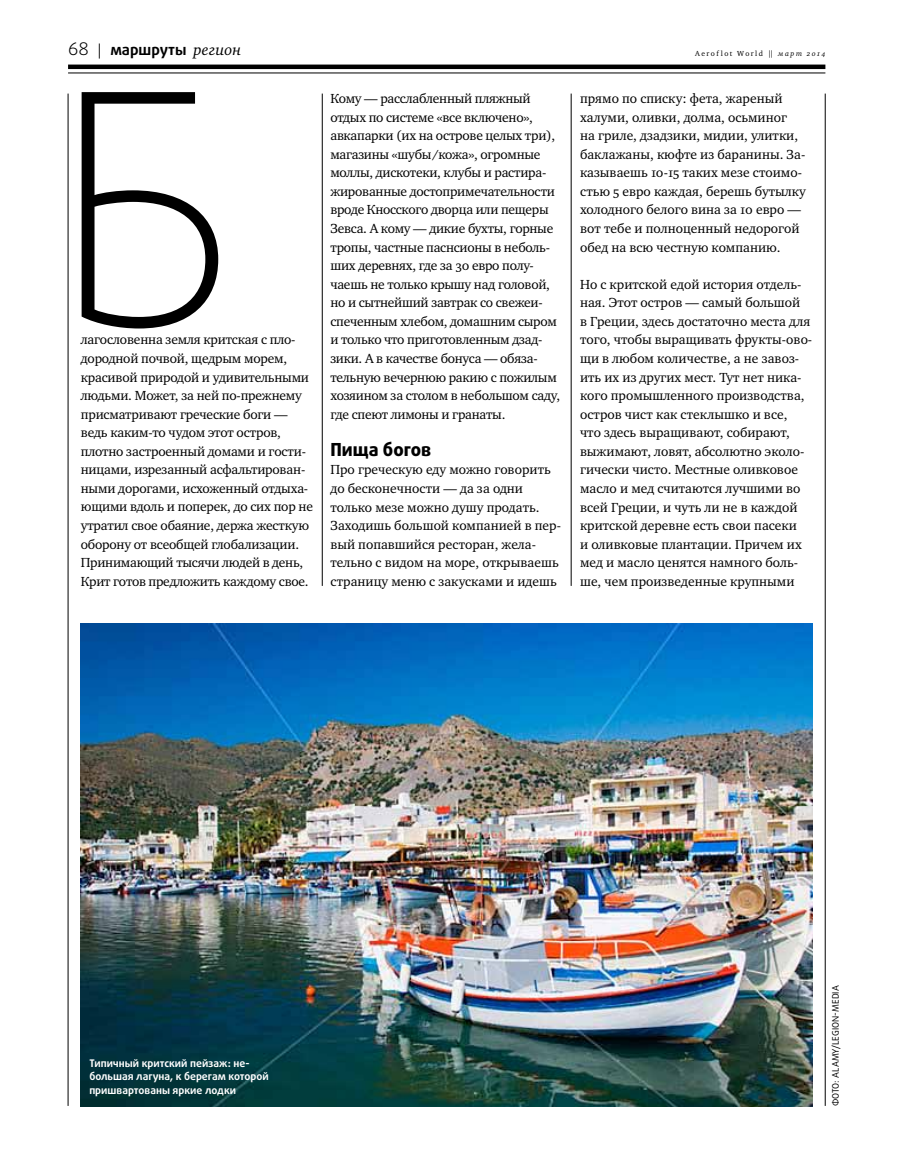
<style>
.page{position:relative;width:902px;height:1174px;background:#fff}
.page>*{position:absolute;margin:0;border:0;box-sizing:border-box;transform-origin:0 0}
.t1{font:100 322.05px "Daxline Pro";color:#000}
.t2{font:800 18px "Daxline Pro";color:#000}
.t3{font:700 15px "Daxline Pro";color:#000}
.t4{font:13.5px/18.6px "Charter ITCOSC";letter-spacing:-.01em;color:#000}
.t5{font:700 10.5px/13.5px "Daxline Pro";color:#fff}
.t6{font:9px "Daxline Pro";letter-spacing:.01em;color:#000}
.t7{font:7.5px "Charter ITCOSC";letter-spacing:.2em;color:#000}
.s1{font-weight:300;font-size:18px}
.s2{font-family:"Charter ITCOSC";font-weight:400}
.s3{font-family:"Charter ITCOSC";font-weight:400;font-style:italic;font-size:15.9px}
.s4{font-style:italic}
</style>
<div class="page">
<hr style="left:68px;top:65px;width:757px;height:4px;background:#000">
<hr style="left:68px;top:73px;width:757px;height:1px;background:#000">
<hr style="left:68px;top:94px;width:1px;height:1011px;background:#000">
<hr style="left:824px;top:94px;width:1px;height:1011px;background:#000">
<img style="left:81px;top:623px;width:731px;height:483px">
<hr style="left:571px;top:94px;width:1px;height:492px;background:#000">
<hr style="left:322px;top:94px;width:1px;height:492px;background:#000">
<p class="t3" style="left:68px;top:39px;width:174px"><span class="s1">68</span> <span class="s2">|</span> маршруты <span class="s3">регион</span></p>
<p class="t7" style="left:695px;top:49px;width:132px">Aeroflot World || <span class="s4">март 2014</span></p>
<p class="t4" style="left:580px;top:89px;width:227px">прямо по списку: фета, жареный халуми, оливки, долма, осьминог<br>на гриле, дзадзики, мидии, улитки, баклажаны, кюфте из баранины. За&shy;казываешь 10-15 таких мезе стоимо&shy;стью 5 евро каждая, берешь бутылку холодного белого вина за 10 евро — вот тебе и полноценный недорогой обед на всю честную компанию.</p>
<p class="t4" style="left:580px;top:275px;width:234px">Но с критской едой история отдель&shy;ная. Этот остров — самый большой<br>в Греции, здесь достаточно места для того, чтобы выращивать фрукты-ово&shy;щи в любом количестве, а не завоз&shy;ить их из других мест. Тут нет ника&shy;кого промышленного производства, остров чист как стеклышко и все,<br>что здесь выращивают, собирают, выжимают, ловят, абсолютно эколо&shy;гически чисто. Местные оливковое масло и мед считаются лучшими во всей Греции, и чуть ли не в каждой критской деревне есть свои пасеки<br>и оливковые плантации. Причем их мед и масло ценятся намного боль&shy;ше, чем произведенные крупными</p>
<h1 class="t1" style="left:52px;top:-3px;width:188px">Б</h1>
<p class="t4" style="left:330px;top:89px;width:231px">Кому — расслабленный пляжный отдых по системе «все включено», авкапарки (их на острове целых три), магазины «шубы/кожа», огромные моллы, дискотеки, клубы и растира&shy;жированные достопримечательности вроде Кносского дворца или пещеры Зевса. А кому — дикие бухты, горные тропы, частные паснсионы в неболь&shy;ших деревнях, где за 30 евро полу&shy;чаешь не только крышу над головой, но и сытнейший завтрак со свежеи&shy;спеченным хлебом, домашним сыром и только что приготовленным дзад&shy;зики. А в качестве бонуса — обяза&shy;тельную вечернюю ракию с пожилым хозяином за столом в небольшом саду, где спеют лимоны и гранаты.</p>
<h2 class="t2" style="left:330px;top:437px;width:102px">Пища богов</h2>
<p class="t4" style="left:330px;top:461px;width:232px">Про греческую еду можно говорить до бесконечности — да за одни только мезе можно душу продать.<br>Заходишь большой компанией в пер&shy;вый попавшийся ресторан, жела&shy;тельно с видом на море, открываешь страницу меню с закусками и идешь</p>
<p class="t4" style="left:81px;top:331px;width:234px">лагословенна земля критская с пло&shy;дородной почвой, щедрым морем, красивой природой и удивительными людьми. Может, за ней по-прежнему присматривают греческие боги — ведь каким-то чудом этот остров, плотно застроенный домами и гости&shy;ницами, изрезанный асфальтирован&shy;ными дорогами, исхоженный отдыха&shy;ющими вдоль и поперек, до сих пор не утратил свое обаяние, держа жесткую оборону от всеобщей глобализации.<br>Принимающий тысячи людей в день, Крит готов предложить каждому свое.</p>
<p class="t5" style="left:89px;top:1056px;width:181px">Типичный критский пейзаж: не&shy;большая лагуна, к берегам которой пришвартованы яркие лодки</p>
<p class="t6" style="left:829px;top:1106px;width:123px;rotate:-90deg">фото: alamy/legion-media</p>
</div>
